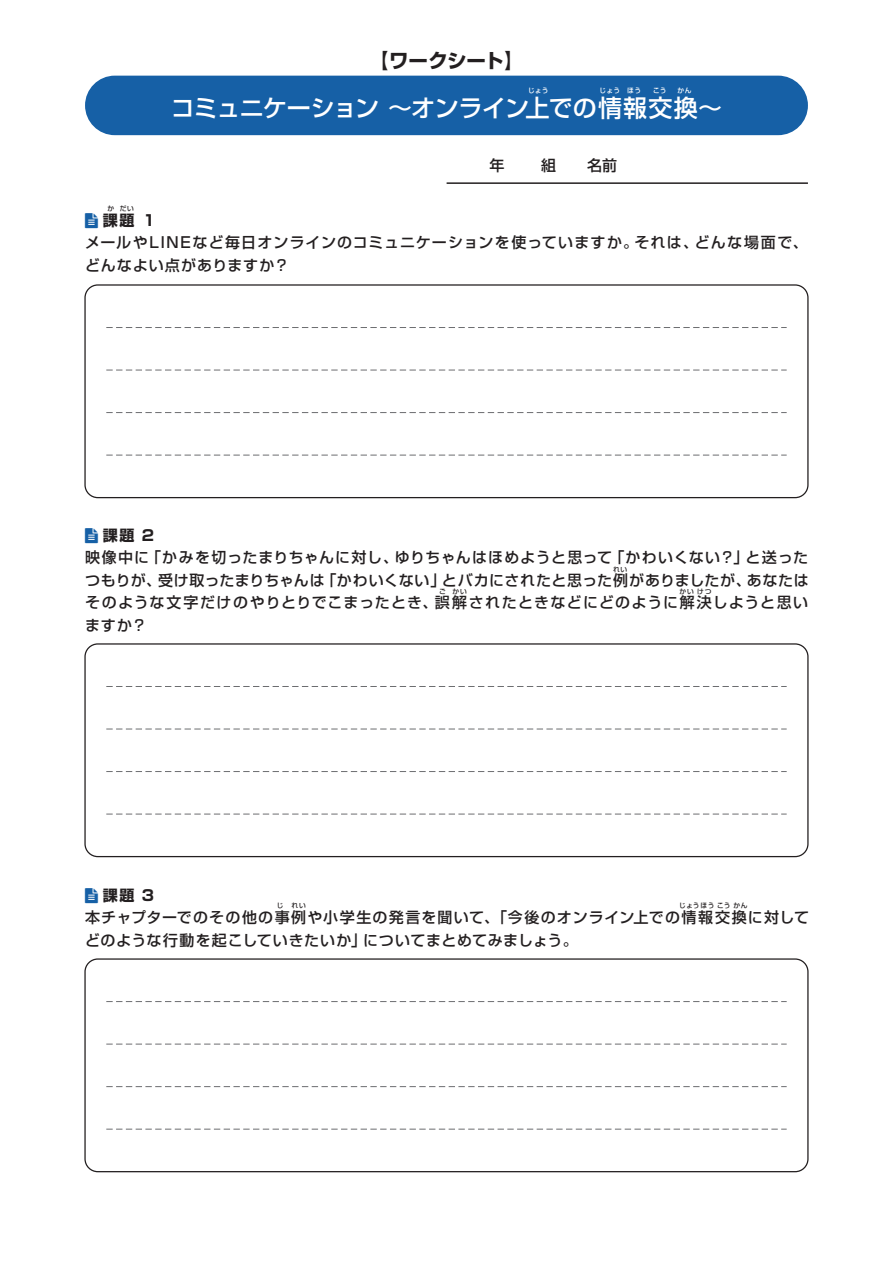
<style>
.page{position:relative;width:893px;height:1263px;background:#fff}
.page>*{position:absolute;margin:0;border:0;box-sizing:border-box;transform-origin:0 0}
.t1{font:500 24px "Shin Go Pro";letter-spacing:-.02em;color:#fff}
.t2{font:700 19.5px "Shin Go Pro";letter-spacing:-.01em;color:#231f20}
.t3{font:500 15px/22.5px "Shin Go Pro";letter-spacing:.07em;color:#231f20}
.t4{font:700 15px "Shin Go Pro";color:#231f20}
.t5{font:500 6.75px "Shin Go Pro";letter-spacing:.11em;color:#231f20}
.t6{font:500 6.75px "Shin Go Pro";letter-spacing:.03em;color:#fff}
.t7{font:500 6.75px "Shin Go Pro";letter-spacing:.075em;color:#231f20}
</style>
<div class="page">
<div style="left:85px;top:76px;width:723px;height:59px;background:#1660a6;border-radius:30px"></div>
<hr style="left:447px;top:182px;width:361px;height:2px;background:#231f20">
<div style="left:84px;top:284px;width:725px;height:214px;border:1px solid #231f20;border-radius:13px"></div>
<svg style="left:106px;top:327px;width:681px;height:1px"></svg>
<svg style="left:106px;top:370px;width:681px;height:1px"></svg>
<svg style="left:106px;top:412px;width:681px;height:1px"></svg>
<svg style="left:106px;top:455px;width:681px;height:1px"></svg>
<div style="left:84px;top:643px;width:725px;height:214px;border:1px solid #231f20;border-radius:13px"></div>
<svg style="left:106px;top:686px;width:681px;height:1px"></svg>
<svg style="left:106px;top:729px;width:681px;height:1px"></svg>
<svg style="left:106px;top:771px;width:681px;height:1px"></svg>
<svg style="left:106px;top:814px;width:681px;height:1px"></svg>
<div style="left:84px;top:958px;width:725px;height:214px;border:1px solid #231f20;border-radius:13px"></div>
<svg style="left:106px;top:1001px;width:681px;height:1px"></svg>
<svg style="left:106px;top:1044px;width:681px;height:1px"></svg>
<svg style="left:106px;top:1086px;width:681px;height:1px"></svg>
<svg style="left:106px;top:1129px;width:681px;height:1px"></svg>
<h2 class="t2" style="left:369px;top:45px;width:156px">【ワークシート】</h2>
<p class="t6" style="left:528px;top:84px;width:22px">じょう</p>
<p class="t6" style="left:599px;top:85px;width:43px">じょう ほう</p>
<p class="t6" style="left:653px;top:85px;width:15px">こう</p>
<p class="t6" style="left:677px;top:85px;width:16px">かん</p>
<h1 class="t1" style="left:171px;top:88px;width:553px">コミュニケーション ～オンライン上での情報交換～</h1>
<p class="t3" style="left:489px;top:152px;width:129px">年　　 組　　名前</p>
<p class="t5" style="left:107px;top:203px;width:28px">か だい</p>
<p class="t4" style="left:103px;top:208px;width:55px">課題 １</p>
<p class="t3" style="left:85px;top:230px;width:724px">メールやLINEなど毎日オンラインのコミュニケーションを使っていますか。それは、どんな場面で、どんなよい点がありますか？</p>
<p class="t4" style="left:103px;top:523px;width:53px">課題 2</p>
<p class="t3" style="left:85px;top:545px;width:725px;text-align:justify">映像中に「かみを切ったまりちゃんに対し、ゆりちゃんはほめようと思って「かわいくない？」と送ったつもりが、受け取ったまりちゃんは「かわいくない」とバカにされたと思った例がありましたが、あなたはそのような文字だけのやりとりでこまったとき、誤解されたときなどにどのように解決しようと思いますか？</p>
<p class="t5" style="left:613px;top:563px;width:16px">れい</p>
<p class="t5" style="left:439px;top:586px;width:29px">ご かい</p>
<p class="t5" style="left:680px;top:586px;width:33px">かいけつ</p>
<p class="t4" style="left:103px;top:883px;width:53px">課題 3</p>
<p class="t3" style="left:85px;top:905px;width:725px">本チャプターでのその他の事例や小学生の発言を聞いて、「今後のオンライン上での情報交換に対してどのような行動を起こしていきたいか」についてまとめてみましょう。</p>
<p class="t5" style="left:277px;top:900px;width:30px">じ れい</p>
<p class="t7" style="left:679px;top:900px;width:70px">じょうほうこうかん</p>
</div>
